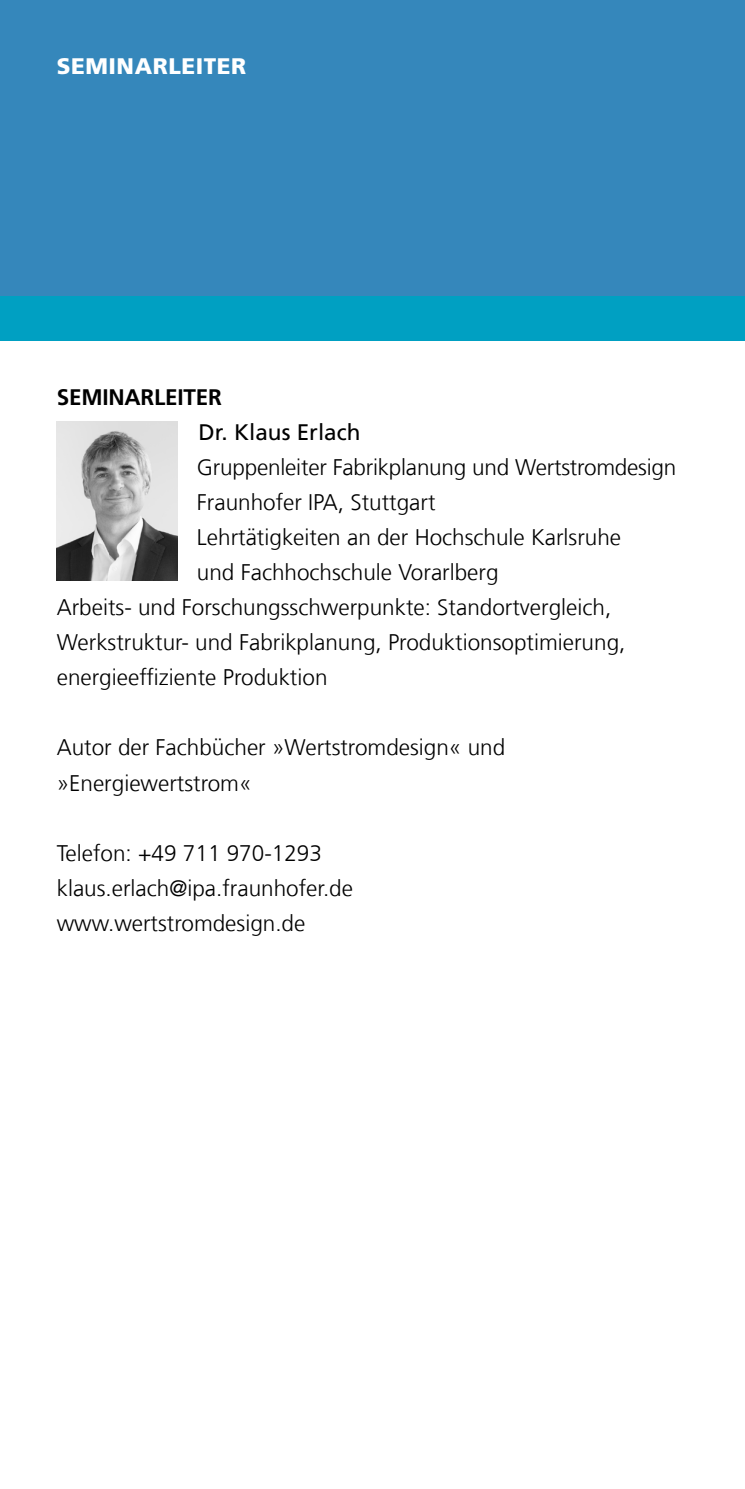
<style>
.page{position:relative;width:745px;height:1489px;background:#fff}
.page>*{position:absolute;margin:0;border:0;box-sizing:border-box;transform-origin:0 0}
.t1{font:300 22.5px/35px "Frutiger LT Com";color:#000}
.t2{font:22.5px "Frutiger LT Com";color:#000}
.t3{font:900 22.5px "Frutiger LT Com";letter-spacing:.025em;color:#fff}
.t4{font:700 22.5px "Frutiger LT Com";letter-spacing:-.01em;color:#000}
</style>
<div class="page">
<div style="left:0;top:0;width:744px;height:340px;background:#3587bb"></div>
<div style="left:0;top:296px;width:744px;height:44px;background:#00a0c2"></div>
<img style="left:57px;top:421px;width:120px;height:159px">
<p class="t3" style="left:57px;top:52px;width:191px">SEMINARLEITER</p>
<p class="t4" style="left:57px;top:384px;width:166px">SEMINARLEITER</p>
<p class="t2" style="left:198px;top:419px;width:163px">Dr. Klaus Erlach</p>
<p class="t1" style="left:197px;top:450px;width:480px">Gruppenleiter Fabrikplanung und Wertstromdesign</p>
<p class="t1" style="left:197px;top:485px;width:240px">Fraunhofer IPA, Stuttgart</p>
<p class="t1" style="left:197px;top:520px;width:425px">Lehrtätigkeiten an der Hochschule Karlsruhe</p>
<p class="t1" style="left:197px;top:555px;width:303px">und Fachhochschule Vorarlberg</p>
<p class="t1" style="left:57px;top:590px;width:555px">Arbeits- und Forschungsschwerpunkte: Standortvergleich,</p>
<p class="t1" style="left:57px;top:625px;width:570px">Werkstruktur- und Fabrikplanung, Produktionsoptimierung,</p>
<p class="t1" style="left:57px;top:660px;width:272px">energieeffiziente Produktion</p>
<p class="t1" style="left:57px;top:730px;width:450px">Autor der Fachbücher »Wertstromdesign« und »Energiewertstrom«</p>
<p class="t1" style="left:57px;top:835px;width:297px">Telefon: +49 711 970-1293 klaus.erlach@ipa.fraunhofer.de www.wertstromdesign.de</p>
</div>
